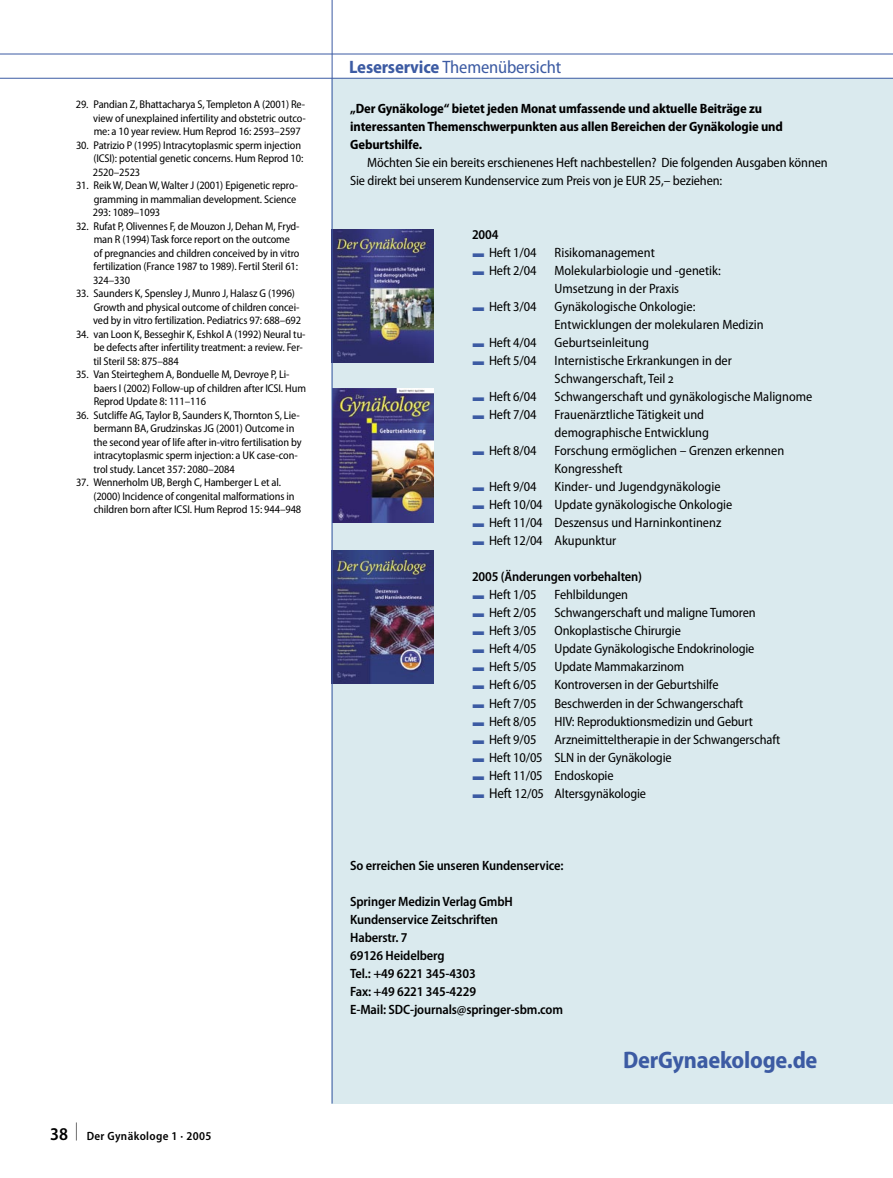
<style>
.page{position:relative;width:893px;height:1178px;background:#fff}
.page>*{position:absolute;margin:0;border:0;box-sizing:border-box;transform-origin:0 0}
._306_BB_FN_text_ohne{font:700 semi-condensed 24px "Myriad Pro";letter-spacing:-.01em;color:#3c5ba3}
._001_rubrik{font:semi-condensed 18px "Myriad Pro";letter-spacing:-.01em;color:#3c5ba3}
._307_BB_FN_text_mit{font:semi-condensed 13.5px/18px "Myriad Pro";letter-spacing:-.01em;color:#000}
._011_aufzaehlung_1_ordn__mit{font:semi-condensed 13.5px/18px "Myriad Pro";color:#000}
._306_BB_FN_text_ohne-2{font:600 semi-condensed 13.5px/18px "Myriad Pro";letter-spacing:-.01em;color:#000}
._306_BB_FN_text_ohne-3{font:700 semi-condensed 13.5px/18px "Myriad Pro";letter-spacing:-.01em;color:#000}
._307_BB_FN_text_mit-2{font:600 semi-condensed 13.5px "Myriad Pro";letter-spacing:-.01em;color:#000}
.t1{font:600 semi-condensed 12px "Myriad Pro";letter-spacing:.03em;color:#000}
._023_literatur{font:semi-condensed 11.25px/13.5px "Myriad Pro";letter-spacing:-.01em;color:#000}
.s1{font-size:18px}
.s2{font-weight:700}
.s3{font-family:"S Buttons";font-stretch:normal;font-size:14.25px;color:#3c5ba3}
.s4{font-size:14.25px}
</style>
<div class="page">
<div style="left:332px;top:78px;width:561px;height:1025px;background:#daeaee"></div>
<img style="left:333px;top:229px;width:100px;height:134px">
<img style="left:333px;top:389px;width:101px;height:133px">
<img style="left:333px;top:551px;width:100px;height:133px">
<hr style="left:332px;top:0;width:1px;height:1103px;background:#3c5ba3">
<hr style="left:0;top:54px;width:893px;height:1px;background:#3c5ba3">
<hr style="left:0;top:78px;width:893px;height:1px;background:#3c5ba3">
<p class="_023_literatur" style="left:93px;top:98px;width:214px;text-align:justify;text-indent:-17px">29. Pandian Z, Bhattacharya S, Templeton A (2001) Re&shy;view of unexplained infertility and obstetric outco&shy;me: a 10 year review. Hum Reprod 16: 2593–2597</p>
<p class="_023_literatur" style="left:93px;top:139px;width:212px;text-indent:-17px">30. Patrizio P (1995) Intracytoplasmic sperm injection (ICSI): potential genetic concerns. Hum Reprod 10:<br>2520–2523</p>
<p class="_023_literatur" style="left:93px;top:179px;width:207px;text-indent:-17px">31. Reik W, Dean W, Walter J (2001) Epigenetic repro&shy;gramming in mammalian development. Science<br>293: 1089–1093</p>
<p class="_023_literatur" style="left:93px;top:220px;width:208px;text-indent:-17px">32. Rufat P, Olivennes F, de Mouzon J, Dehan M, Fryd&shy;man R (1994) Task force report on the outcome of pregnancies and children conceived by in vitro fertilization (France 1987 to 1989). Fertil Steril 61:<br>324–330</p>
<p class="_023_literatur" style="left:93px;top:287px;width:209px;text-indent:-17px">33. Saunders K, Spensley J, Munro J, Halasz G (1996)<br>Growth and physical outcome of children concei&shy;ved by in vitro fertilization. Pediatrics 97: 688–692</p>
<p class="_023_literatur" style="left:93px;top:328px;width:214px;text-indent:-17px">34. van Loon K, Besseghir K, Eshkol A (1992) Neural tu&shy;be defects after infertility treatment: a review. Fer&shy;til Steril 58: 875–884</p>
<p class="_023_literatur" style="left:94px;top:368px;width:214px;text-indent:-18px">35. Van Steirteghem A, Bonduelle M, Devroye P, Li&shy;baers I (2002) Follow-up of children after ICSI. Hum<br>Reprod Update 8: 111–116</p>
<p class="_023_literatur" style="left:93px;top:409px;width:210px;text-indent:-17px">36. Sutcliffe AG, Taylor B, Saunders K, Thornton S, Lie&shy;bermann BA, Grudzinskas JG (2001) Outcome in the second year of life after in-vitro fertilisation by intracytoplasmic sperm injection: a UK case-con&shy;trol study. Lancet 357: 2080–2084</p>
<p class="_023_literatur" style="left:93px;top:476px;width:209px;text-indent:-17px">37. Wennerholm UB, Bergh C, Hamberger L et al. (2000) Incidence of congenital malformations in children born after ICSI. Hum Reprod 15: 944–948</p>
<p class="t1" style="left:50px;top:1129px;width:163px"><span class="s1">38 </span><sup>|</sup> Der Gynäkologe 1 · 2005</p>
<p class="_001_rubrik" style="left:349px;top:57px;width:214px"><span class="s2">Leserservice</span> Themenübersicht</p>
<p class="_306_BB_FN_text_ohne-3" style="left:350px;top:100px;width:434px">„Der Gynäkologe“ bietet jeden Monat umfassende und aktuelle Beiträge zu interessanten Themenschwerpunkten aus allen Bereichen der Gynäkologie und<br>Geburtshilfe.</p>
<p class="_307_BB_FN_text_mit" style="left:350px;top:154px;width:479px;text-indent:17px">Möchten Sie ein bereits erschienenes Heft nachbestellen? Die folgenden Ausgaben können<br>Sie direkt bei unserem Kundenservice zum Preis von je EUR 25,– beziehen:</p>
<p class="_307_BB_FN_text_mit-2" style="left:472px;top:227px;width:28px">2004</p>
<p class="_011_aufzaehlung_1_ordn__mit" style="left:472px;top:244px;width:66px"><span class="s3">F</span> Heft 1/04</p>
<p class="_011_aufzaehlung_1_ordn__mit" style="left:554px;top:244px;width:102px">Risikomanagement</p>
<p class="_011_aufzaehlung_1_ordn__mit" style="left:472px;top:262px;width:66px"><span class="s3">F</span> Heft 2/04</p>
<p class="_011_aufzaehlung_1_ordn__mit" style="left:554px;top:262px;width:168px">Molekularbiologie und -genetik:<br>Umsetzung in der Praxis</p>
<p class="_011_aufzaehlung_1_ordn__mit" style="left:472px;top:298px;width:66px"><span class="s3">F</span> Heft 3/04</p>
<p class="_011_aufzaehlung_1_ordn__mit" style="left:554px;top:298px;width:211px">Gynäkologische Onkologie:<br>Entwicklungen der molekularen Medizin</p>
<p class="_011_aufzaehlung_1_ordn__mit" style="left:472px;top:334px;width:66px"><span class="s3">F</span> Heft 4/04</p>
<p class="_011_aufzaehlung_1_ordn__mit" style="left:554px;top:334px;width:96px">Geburtseinleitung</p>
<p class="_011_aufzaehlung_1_ordn__mit" style="left:472px;top:352px;width:66px"><span class="s3">F</span> Heft 5/04</p>
<p class="_011_aufzaehlung_1_ordn__mit" style="left:554px;top:352px;width:179px">Internistische Erkrankungen in der<br>Schwangerschaft, Teil 2</p>
<p class="_011_aufzaehlung_1_ordn__mit" style="left:472px;top:388px;width:66px"><span class="s3">F</span> Heft 6/04</p>
<p class="_011_aufzaehlung_1_ordn__mit" style="left:554px;top:388px;width:259px">Schwangerschaft und gynäkologische Malignome</p>
<p class="_011_aufzaehlung_1_ordn__mit" style="left:472px;top:406px;width:66px"><span class="s3">F</span> Heft 7/04</p>
<p class="_011_aufzaehlung_1_ordn__mit" style="left:554px;top:406px;width:156px">Frauenärztliche Tätigkeit und demographische Entwicklung</p>
<p class="_011_aufzaehlung_1_ordn__mit" style="left:472px;top:442px;width:66px"><span class="s3">F</span> Heft 8/04</p>
<p class="_011_aufzaehlung_1_ordn__mit" style="left:554px;top:442px;width:231px">Forschung ermöglichen – Grenzen erkennen<br>Kongressheft</p>
<p class="_011_aufzaehlung_1_ordn__mit" style="left:472px;top:478px;width:66px"><span class="s3">F</span> Heft 9/04</p>
<p class="_011_aufzaehlung_1_ordn__mit" style="left:554px;top:478px;width:168px">Kinder- und Jugendgynäkologie</p>
<p class="_011_aufzaehlung_1_ordn__mit" style="left:472px;top:496px;width:262px"><span class="s3">F</span> Heft 10/04 Update gynäkologische Onkologie</p>
<p class="_011_aufzaehlung_1_ordn__mit" style="left:472px;top:514px;width:251px"><span class="s3">F</span> Heft 11/04 Deszensus und Harninkontinenz</p>
<p class="_011_aufzaehlung_1_ordn__mit" style="left:472px;top:532px;width:146px"><span class="s3">F</span> Heft 12/04 Akupunktur</p>
<p class="_307_BB_FN_text_mit-2" style="left:472px;top:569px;width:172px">2005 (Änderungen vorbehalten)</p>
<p class="_307_BB_FN_text_mit" style="left:472px;top:586px;width:66px"><span class="s3">F</span> Heft 1/05</p>
<p class="_307_BB_FN_text_mit" style="left:554px;top:586px;width:75px">Fehlbildungen</p>
<p class="_307_BB_FN_text_mit" style="left:472px;top:604px;width:66px"><span class="s3">F</span> Heft 2/05</p>
<p class="_307_BB_FN_text_mit" style="left:554px;top:604px;width:203px">Schwangerschaft und maligne Tumoren</p>
<p class="_307_BB_FN_text_mit" style="left:472px;top:622px;width:66px"><span class="s3">F</span> Heft 3/05</p>
<p class="_307_BB_FN_text_mit" style="left:554px;top:622px;width:128px">Onkoplastische Chirurgie</p>
<p class="_307_BB_FN_text_mit" style="left:472px;top:640px;width:66px"><span class="s3">F</span> Heft 4/05</p>
<p class="_307_BB_FN_text_mit" style="left:554px;top:640px;width:201px">Update Gynäkologische Endokrinologie</p>
<p class="_307_BB_FN_text_mit" style="left:472px;top:658px;width:66px"><span class="s3">F</span> Heft 5/05</p>
<p class="_307_BB_FN_text_mit" style="left:554px;top:658px;width:131px">Update Mammakarzinom</p>
<p class="_307_BB_FN_text_mit" style="left:472px;top:676px;width:66px"><span class="s3">F</span> Heft 6/05</p>
<p class="_307_BB_FN_text_mit" style="left:554px;top:676px;width:166px">Kontroversen in der Geburtshilfe</p>
<p class="_307_BB_FN_text_mit" style="left:472px;top:694px;width:66px"><span class="s3">F</span> Heft 7/05</p>
<p class="_307_BB_FN_text_mit" style="left:554px;top:694px;width:190px">Beschwerden in der Schwangerschaft</p>
<p class="_307_BB_FN_text_mit" style="left:472px;top:712px;width:66px"><span class="s3">F</span> Heft 8/05</p>
<p class="_307_BB_FN_text_mit" style="left:554px;top:712px;width:200px">HIV: Reproduktionsmedizin und Geburt</p>
<p class="_307_BB_FN_text_mit" style="left:472px;top:730px;width:66px"><span class="s3">F</span> Heft 9/05</p>
<p class="_307_BB_FN_text_mit" style="left:554px;top:730px;width:227px">Arzneimitteltherapie in der Schwangerschaft</p>
<p class="_307_BB_FN_text_mit" style="left:472px;top:748px;width:201px"><span class="s3">F</span> Heft 10/05 SLN in der Gynäkologie</p>
<p class="_307_BB_FN_text_mit" style="left:472px;top:766px;width:143px"><span class="s3">F</span> Heft 11/05 Endoskopie</p>
<p class="_307_BB_FN_text_mit" style="left:472px;top:784px;width:176px"><span class="s3">F</span> <span class="s4">Heft</span> 12/05 Altersgynäkologie</p>
<p class="_306_BB_FN_text_ohne-2" style="left:350px;top:856px;width:215px">So erreichen Sie unseren Kundenservice:</p>
<p class="_306_BB_FN_text_ohne-2" style="left:350px;top:892px;width:164px">Springer Medizin Verlag GmbH<br>Kundenservice Zeitschriften</p>
<p class="_306_BB_FN_text_ohne-2" style="left:350px;top:928px;width:59px">Haberstr. 7</p>
<p class="_306_BB_FN_text_ohne-2" style="left:350px;top:946px;width:96px">69126 Heidelberg</p>
<p class="_306_BB_FN_text_ohne-2" style="left:350px;top:964px;width:127px">Tel.: +49 6221 345-4303</p>
<p class="_306_BB_FN_text_ohne-2" style="left:350px;top:982px;width:127px">Fax: +49 6221 345-4229</p>
<p class="_306_BB_FN_text_ohne-2" style="left:350px;top:1000px;width:214px">E-Mail: SDC-journals@springer-sbm.com</p>
<p class="_306_BB_FN_text_ohne" style="left:623px;top:1046px;width:196px">DerGynaekologe.de</p>
</div>
